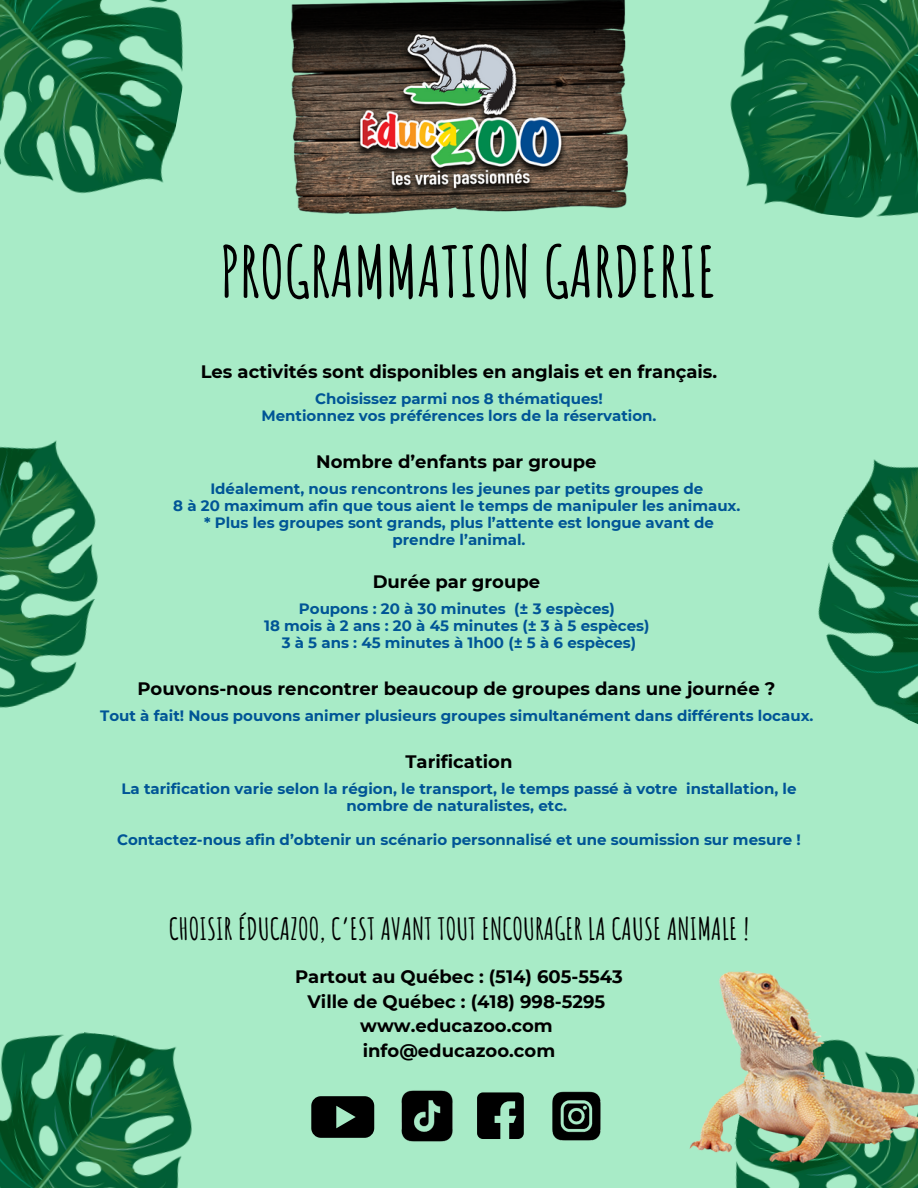
<style>
.page{position:relative;width:918px;height:1188px;background:#a8ebc7}
.page>*{position:absolute;margin:0;border:0;box-sizing:border-box;transform-origin:0 0}
.t1{font:700 69.3px "Amatic SC";color:#000}
.t2{font:700 30px "Amatic SC";color:#000}
.t3{font:700 18px/24.8px "Montserrat";color:#000;text-align:center}
.t4{font:700 15px/16.8px "Montserrat";color:#005596;text-align:center}
</style>
<div class="page">
<img style="left:291px;top:0;width:336px;height:214px">
<img style="left:0;top:0;width:183px;height:194px">
<img style="left:0;top:1032px;width:192px;height:156px">
<img style="left:0;top:440px;width:98px;height:268px">
<img style="left:818px;top:459px;width:100px;height:265px">
<svg style="left:311px;top:1096px;width:63px;height:42px;background:#151d18"></svg>
<img style="left:401px;top:1090px;width:52px;height:52px">
<svg style="left:477px;top:1092px;width:47px;height:47px"></svg>
<img style="left:552px;top:1091px;width:49px;height:50px">
<img style="left:689px;top:971px;width:229px;height:217px">
<img style="left:735px;top:0;width:183px;height:218px">
<p class="t1" style="left:220px;top:227px;width:498px">PROGRAMMATION GARDERIE</p>
<p class="t3" style="left:201px;top:359px;width:518px">Les activités sont disponibles en anglais et en français.</p>
<p class="t4" style="left:261px;top:390px;width:397px">Choisissez parmi nos 8 thématiques!<br>Mentionnez vos préférences lors de la réservation.</p>
<p class="t3" style="left:316px;top:449px;width:282px">Nombre d’enfants par groupe</p>
<p class="t4" style="left:210px;top:480px;width:494px">Idéalement, nous rencontrons les jeunes par petits groupes de</p>
<p class="t4" style="left:173px;top:497px;width:569px">8 à 20 maximum afin que tous aient le temps de manipuler les animaux.</p>
<p class="t4" style="left:204px;top:514px;width:511px">* Plus les groupes sont grands, plus l’attente est longue avant de</p>
<h3 class="t4" style="left:392px;top:531px;width:135px">prendre l’animal.</h3>
<p class="t3" style="left:373px;top:570px;width:169px">Durée par groupe</p>
<p class="t4" style="left:299px;top:601px;width:318px">Poupons : 20 à 30 minutes (± 3 espèces)</p>
<p class="t4" style="left:264px;top:617px;width:387px">18 mois à 2 ans : 20 à 45 minutes (± 3 à 5 espèces)</p>
<p class="t4" style="left:282px;top:634px;width:356px">3 à 5 ans : 45 minutes à 1h00 (± 5 à 6 espèces)</p>
<p class="t3" style="left:137px;top:677px;width:639px">Pouvons-nous rencontrer beaucoup de groupes dans une journée ?</p>
<p class="t4" style="left:100px;top:707px;width:715px">Tout à fait! Nous pouvons animer plusieurs groupes simultanément dans différents locaux.</p>
<p class="t3" style="left:405px;top:750px;width:109px">Tarification</p>
<p class="t4" style="left:121px;top:781px;width:677px">La tarification varie selon la région, le transport, le temps passé à votre installation, le nombre de naturalistes, etc.</p>
<p class="t4" style="left:117px;top:831px;width:685px">Contactez-nous afin d’obtenir un scénario personnalisé et une soumission sur mesure !</p>
<p class="t2" style="left:169px;top:910px;width:582px">CHOISIR ÉDUCAZOO, C’EST AVANT TOUT ENCOURAGER LA CAUSE ANIMALE !</p>
<p class="t3" style="left:295px;top:964px;width:329px">Partout au Québec : (514) 605-5543<br>Ville de Québec : (418) 998-5295 www.educazoo.com info@educazoo.com</p>
</div>
